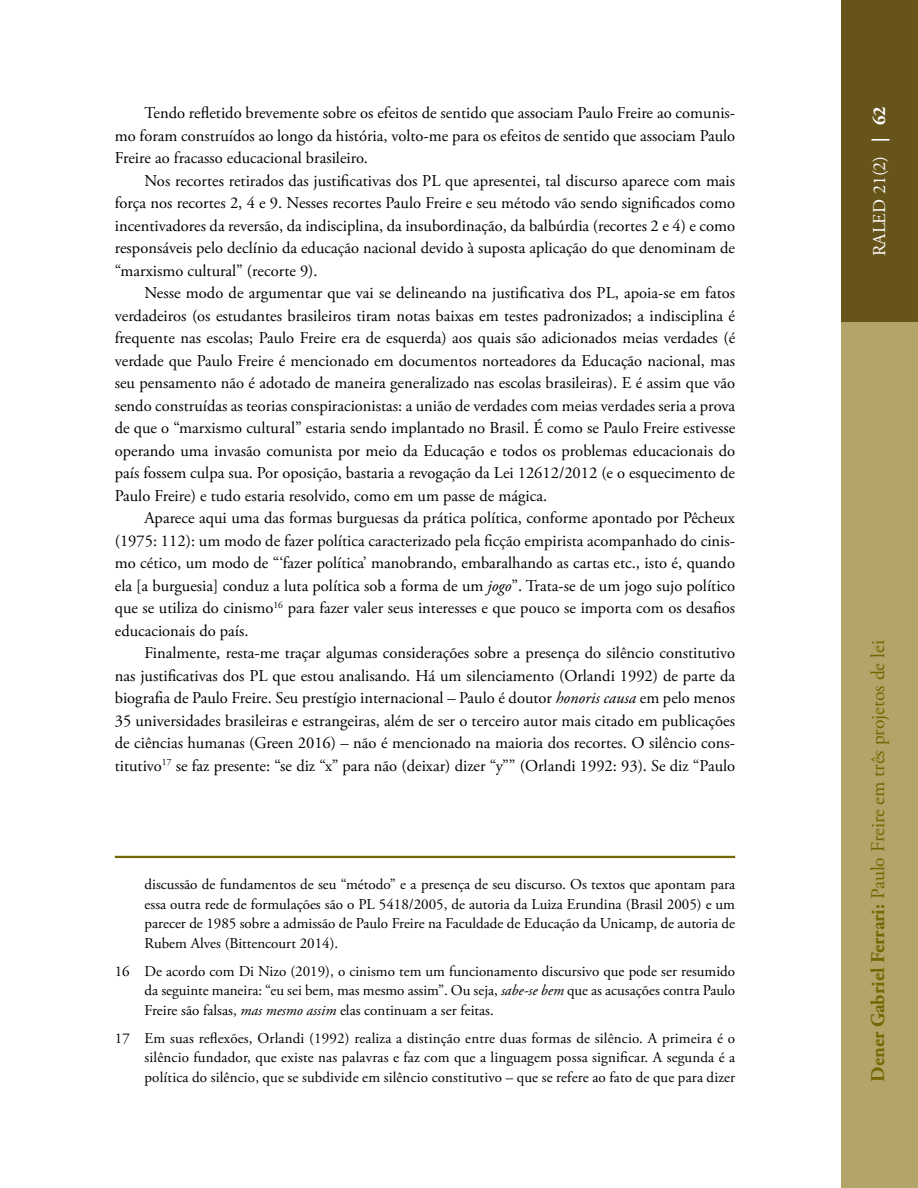
<style>
.page{position:relative;width:918px;height:1188px;background:#fff}
.page>*{position:absolute;margin:0;border:0;box-sizing:border-box;transform-origin:0 0}
.t1{font:19.5px "Adobe Garamond Pro";color:#746600}
.t2{font:18px "Adobe Garamond Pro";color:#fff}
.t3{font:16.5px/22.5px "Adobe Garamond Pro";color:#000;text-align:justify}
.t4{font:15px/19.5px "Adobe Garamond Pro";color:#000;text-align:justify}
.s1{font-style:italic}
.s2{font-weight:700}
</style>
<div class="page">
<div style="left:841px;top:0;width:77px;height:1188px;background:#b3a46a"></div>
<div style="left:841px;top:0;width:77px;height:322px;background:#67541a"></div>
<hr style="left:115px;top:856px;width:620px;height:2px;background:#746600">
<p class="t3" style="left:115px;top:102px;width:622px;text-indent:30px">Tendo refletido brevemente sobre os efeitos de sentido que associam Paulo Freire ao comunis&shy;mo foram construídos ao longo da história, volto-me para os efeitos de sentido que associam Paulo Freire ao fracasso educacional brasileiro.</p>
<p class="t3" style="left:115px;top:170px;width:622px;text-indent:30px">Nos recortes retirados das justificativas dos PL que apresentei, tal discurso aparece com mais força nos recortes 2, 4 e 9. Nesses recortes Paulo Freire e seu método vão sendo significados como incentivadores da reversão, da indisciplina, da insubordinação, da balbúrdia (recortes 2 e 4) e como responsáveis pelo declínio da educação nacional devido à suposta aplicação do que denominam de “marxismo cultural” (recorte 9).</p>
<p class="t3" style="left:115px;top:282px;width:622px;text-indent:30px">Nesse modo de argumentar que vai se delineando na justificativa dos PL, apoia-se em fatos verdadeiros (os estudantes brasileiros tiram notas baixas em testes padronizados; a indisciplina é frequente nas escolas; Paulo Freire era de esquerda) aos quais são adicionados meias verdades (é verdade que Paulo Freire é mencionado em documentos norteadores da Educação nacional, mas seu pensamento não é adotado de maneira generalizado nas escolas brasileiras). E é assim que vão sendo construídas as teorias conspiracionistas: a união de verdades com meias verdades seria a prova de que o “marxismo cultural” estaria sendo implantado no Brasil. É como se Paulo Freire estivesse operando uma invasão comunista por meio da Educação e todos os problemas educacionais do país fossem culpa sua. Por oposição, bastaria a revogação da Lei 12612/2012 (e o esquecimento de Paulo Freire) e tudo estaria resolvido, como em um passe de mágica.</p>
<p class="t3" style="left:115px;top:507px;width:622px;text-indent:30px">Aparece aqui uma das formas burguesas da prática política, conforme apontado por Pêcheux (1975: 112): um modo de fazer política caracterizado pela ficção empirista acompanhado do cinis&shy;mo cético, um modo de “‘fazer política’ manobrando, embaralhando as cartas etc., isto é, quando ela [a burguesia] conduz a luta política sob a forma de um <span class="s1">jogo</span>”. Trata-se de um jogo sujo político que se utiliza do cinismo<sup>16</sup> para fazer valer seus interesses e que pouco se importa com os desafios educacionais do país.</p>
<p class="t3" style="left:115px;top:642px;width:622px;text-indent:30px">Finalmente, resta-me traçar algumas considerações sobre a presença do silêncio constitutivo nas justificativas dos PL que estou analisando. Há um silenciamento (Orlandi 1992) de parte da biografia de Paulo Freire. Seu prestígio internacional – Paulo é doutor <span class="s1">honoris causa</span> em pelo menos 35 universidades brasileiras e estrangeiras, além de ser o terceiro autor mais citado em publicações de ciências humanas (Green 2016) – não é mencionado na maioria dos recortes. O silêncio cons&shy;titutivo<sup>17</sup> se faz presente: “se diz “x” para não (deixar) dizer “y”” (Orlandi 1992: 93). Se diz “Paulo</p>
<p class="t4" style="left:145px;top:875px;width:592px">discussão de fundamentos de seu “método” e a presença de seu discurso. Os textos que apontam para essa outra rede de formulações são o PL 5418/2005, de autoria da Luiza Erundina (Brasil 2005) e um parecer de 1985 sobre a admissão de Paulo Freire na Faculdade de Educação da Unicamp, de autoria de Rubem Alves (Bittencourt 2014).</p>
<p class="t4" style="left:145px;top:962px;width:592px;text-indent:-30px">16 De acordo com Di Nizo (2019), o cinismo tem um funcionamento discursivo que pode ser resumido da seguinte maneira: “eu sei bem, mas mesmo assim”. Ou seja, <span class="s1">sabe-se bem</span> que as acusações contra Paulo Freire são falsas, <span class="s1">mas mesmo assim</span> elas continuam a ser feitas.</p>
<p class="t4" style="left:145px;top:1029px;width:592px;text-indent:-30px">17 Em suas reflexões, Orlandi (1992) realiza a distinção entre duas formas de silêncio. A primeira é o silêncio fundador, que existe nas palavras e faz com que a linguagem possa significar. A segunda é a política do silêncio, que se subdivide em silêncio constitutivo – que se refere ao fato de que para dizer</p>
<p class="t2" style="left:869px;top:256px;width:151px;rotate:-90deg">RALED 21(2) <span class="s2">| 62</span></p>
<p class="t1" style="left:866px;top:1082px;width:443px;rotate:-90deg"><span class="s2">Dener Gabriel Ferrari:</span> Paulo Freire em três projetos de lei</p>
</div>
